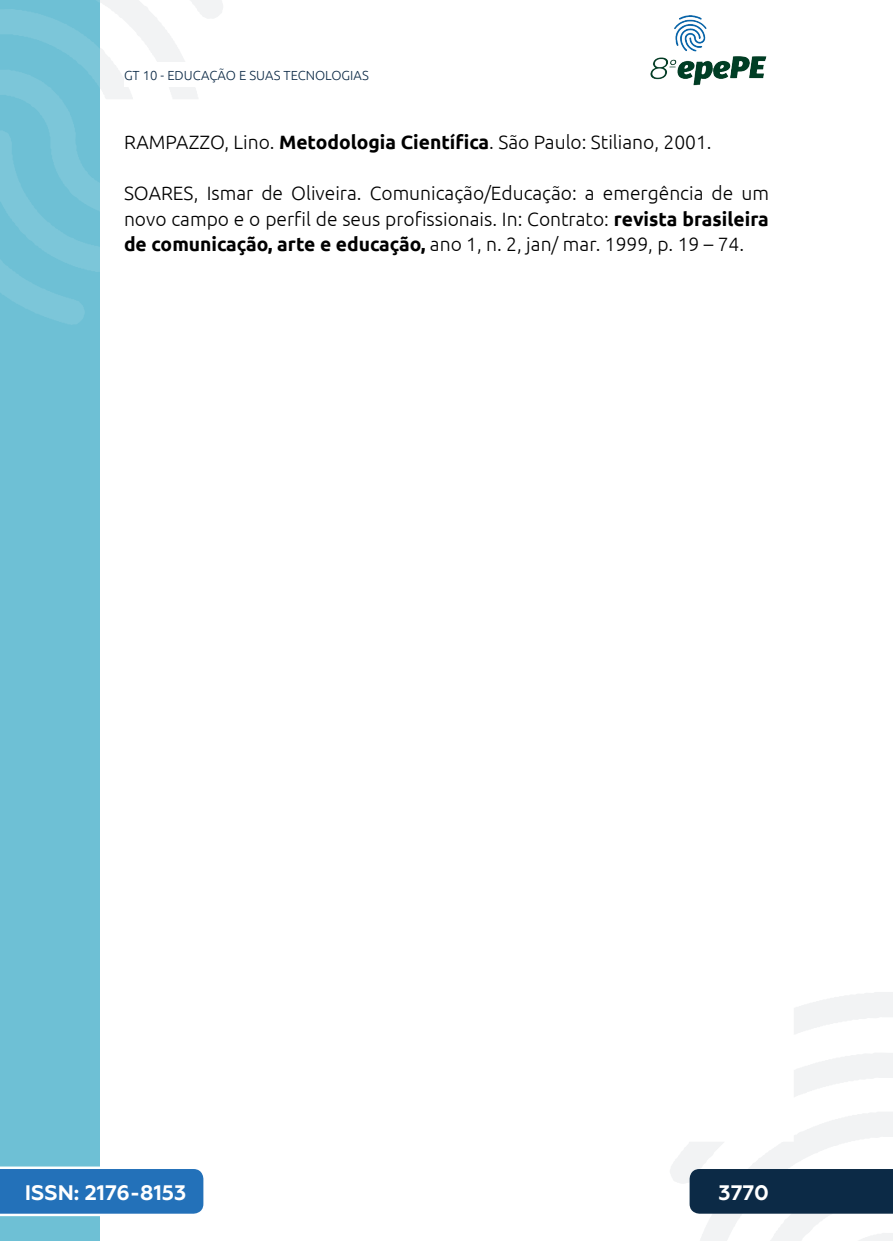
<style>
.page{position:relative;width:893px;height:1241px;background:#fff}
.page>*{position:absolute;margin:0;border:0;box-sizing:border-box;transform-origin:0 0}
.t1{font:700 21px "Geometria";color:#fff}
._11_REFERENCIAS{font:300 19.25px/25.4px "Ubuntu";color:#000;text-align:justify}
.t2{font:300 13.12px "Ubuntu";color:#0c2a46}
.s1{font-weight:700}
</style>
<div class="page">
<svg style="left:670px;top:992px;width:223px;height:248px"></svg>
<svg style="left:99px;top:0;width:124px;height:324px"></svg>
<img style="left:650px;top:15px;width:117px;height:71px">
<div style="left:0;top:0;width:99px;height:1240px;background:#6ec0d5"></div>
<svg style="left:0;top:0;width:99px;height:325px"></svg>
<svg style="left:0;top:1166px;width:203px;height:49px;background:#367dbf"></svg>
<div style="left:690px;top:1168px;width:203px;height:45px;background:#0c2a46"></div>
<div style="left:124px;top:62px;width:516px;height:25px;background:#fff"></div>
<p class="t2" style="left:124px;top:67px;width:246px">GT 10 - EDUCAÇÃO E SUAS TECNOLOGIAS</p>
<p class="_11_REFERENCIAS" style="left:124px;top:129px;width:589px">RAMPAZZO, Lino. <span class="s1">Metodologia Científica</span>. São Paulo: Stiliano, 2001.</p>
<p class="_11_REFERENCIAS" style="left:124px;top:180px;width:646px">SOARES, Ismar de Oliveira. Comunicação/Educação: a emergência de um novo campo e o perfil de seus profissionais. In: Contrato: <span class="s1">revista brasileira de comunicação, arte e educação,</span> ano 1, n. 2, jan/ mar. 1999, p. 19 – 74.</p>
<p class="t1" style="left:25px;top:1179px;width:163px">ISSN: 2176-8153</p>
<p class="t1" style="left:719px;top:1179px;width:52px">3770</p>
</div>
